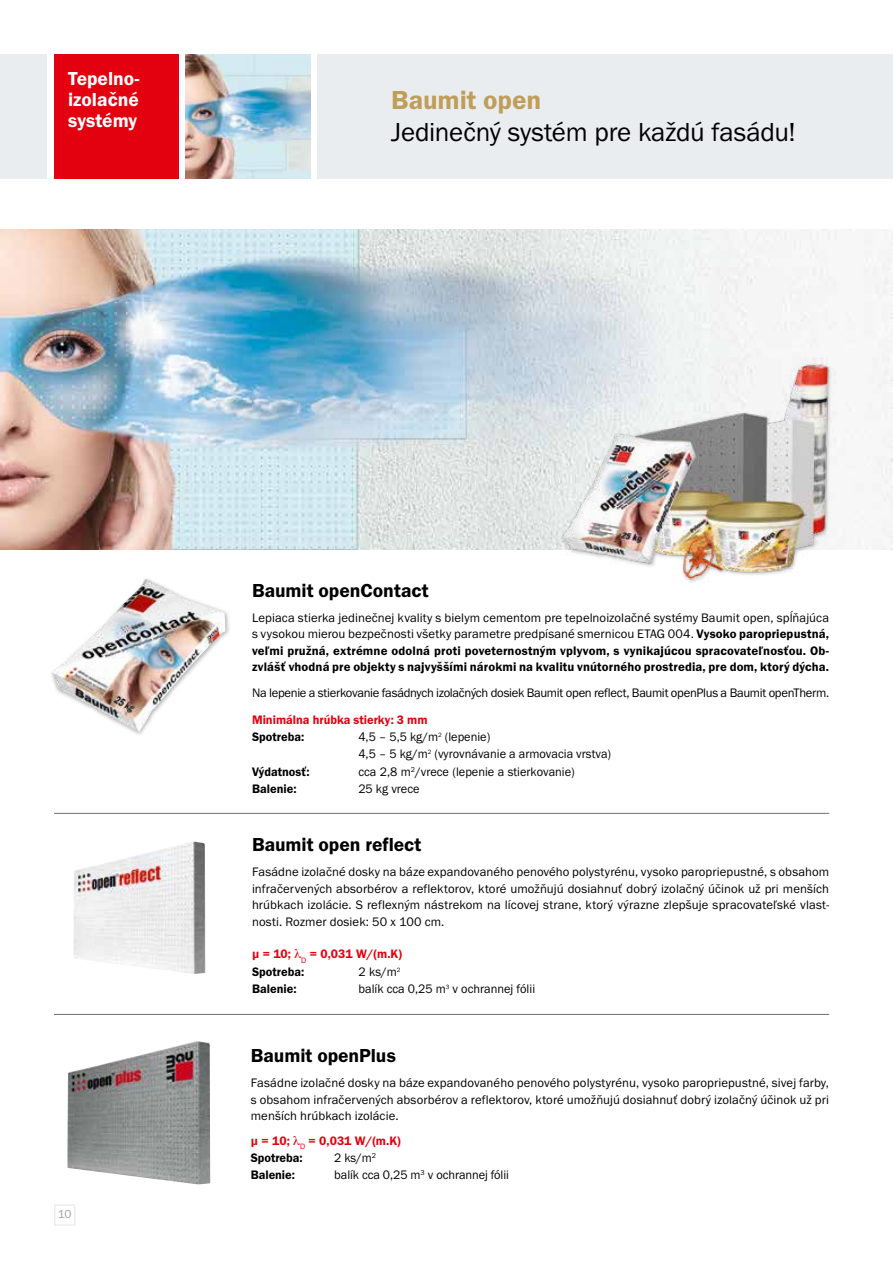
<style>
.page{position:relative;width:893px;height:1263px;background:#fff}
.page>*{position:absolute;margin:0;border:0;box-sizing:border-box;transform-origin:0 0}
.t1{font:27px "Franklin Got Itc TOT Boo";letter-spacing:-.01em;color:#000}
.t2{font:27px "Franklin Got Itc TOT Dem";letter-spacing:-.005em;color:#c09e5a}
.t3{font:19.5px "Franklin Got Itc TOT Dem";letter-spacing:-.005em;color:#000}
.t4{font:19.5px/21px "Franklin Got Itc TOT Dem";color:#fff;text-align:justify}
.t5{font:12.75px/16.5px "Franklin Got Itc TOT Boo";color:#000}
.t6{font:12.75px/16.5px "Franklin Got Itc TOT Dem";letter-spacing:.01em;color:#000}
.t7{font:12.75px "Franklin Got Itc TOT Boo";letter-spacing:-.025em;color:#000}
.t8{font:12.75px/17.2px "Franklin Got Itc TOT Dem";color:#e3000f}
.t9{font:12px "Franklin Got Itc TOT Boo";color:#9c9d9d}
.s1{font-family:"Franklin Got Itc TOT Dem"}
.s2{color:#000}
</style>
<div class="page">
<div style="left:54px;top:54px;width:125px;height:125px;background:#e3000f"></div>
<div style="left:0;top:54px;width:47px;height:125px;background:#eaedf0"></div>
<div style="left:54px;top:1204px;width:21px;height:22px;border:2px solid #eaedf0"></div>
<div style="left:318px;top:54px;width:575px;height:125px;background:#eaedf0"></div>
<img style="left:186px;top:54px;width:124px;height:125px">
<img style="left:0;top:230px;width:893px;height:319px">
<div style="left:51px;top:577px;width:180px;height:160px;background:#000;opacity:.3"></div>
<img style="left:52px;top:579px;width:173px;height:154px">
<hr style="left:54px;top:1014px;width:775px;height:1px;background:#6f6f6e">
<img style="left:73px;top:841px;width:132px;height:133px">
<hr style="left:54px;top:813px;width:775px;height:1px;background:#6f6f6e">
<img style="left:67px;top:1041px;width:143px;height:143px">
<img style="left:549px;top:349px;width:298px;height:234px">
<h2 class="t4" style="left:68px;top:68px;width:73px">Tepelno&shy;izolačné systémy</h2>
<h1 class="t2" style="left:391px;top:85px;width:151px">Baumit open</h1>
<h1 class="t1" style="left:391px;top:118px;width:406px">Jedinečný systém pre každú fasádu!</h1>
<p class="t9" style="left:58px;top:1207px;width:15px">10</p>
<h2 class="t3" style="left:252px;top:580px;width:178px">Baumit openContact</h2>
<p class="t5" style="left:252px;top:610px;width:579px">Lepiaca stierka jedinečnej kvality s bielym cementom pre tepelnoizolačné systémy Baumit open, spĺňajúca s vysokou mierou bezpečnosti všetky parametre predpísané smernicou ETAG 004. <span class="s1">Vysoko paropriepustná,</span></p>
<p class="t6" style="left:252px;top:643px;width:579px">veľmi pružná, extrémne odolná proti poveternostným vplyvom, s vynikajúcou spracovateľnosťou. Ob&shy;zvlášť vhodná pre objekty s najvyššími nárokmi na kvalitu vnútorného prostredia, pre dom, ktorý dýcha.</p>
<p class="t7" style="left:252px;top:686px;width:579px">Na lepenie a stierkovanie fasádnych izolačných dosiek Baumit open reflect, Baumit openPlus a Baumit openTherm.</p>
<p class="t8" style="left:252px;top:711px;width:177px">Minimálna hrúbka stierky: 3 mm</p>
<p class="t6" style="left:252px;top:729px;width:54px">Spotreba:</p>
<p class="t5" style="left:358px;top:728px;width:254px;line-height:17.2px">4,5 – 5,5 kg/m<sup>2</sup> (lepenie)<br>4,5 – 5 kg/m<sup>2</sup> (vyrovnávanie a armovacia vrstva)</p>
<p class="t6" style="left:252px;top:763px;width:59px">Výdatnosť:</p>
<p class="t5" style="left:358px;top:763px;width:218px">cca 2,8 m<sup>2</sup>/vrece (lepenie a stierkovanie)</p>
<p class="t6" style="left:252px;top:781px;width:46px">Balenie:</p>
<p class="t5" style="left:358px;top:781px;width:63px">25 kg vrece</p>
<h2 class="t3" style="left:252px;top:834px;width:171px">Baumit open reflect</h2>
<p class="t5" style="left:252px;top:864px;width:579px;text-align:justify">Fasádne izolačné dosky na báze expandovaného penového polystyrénu, vysoko paropriepustné, s obsahom infračervených absorbérov a reflektorov, ktoré umožňujú dosiahnuť dobrý izolačný účinok už pri menších hrúbkach izolácie. S reflexným nástrekom na lícovej strane, ktorý výrazne zlepšuje spracovateľské vlast‑ nosti. Rozmer dosiek: 50 x 100 cm.</p>
<p class="t8" style="left:252px;top:945px;width:151px">µ = 10; <sub>D</sub> = 0,031 W/(m.K)<br><span class="s2">Spotreba:</span></p>
<p class="t5" style="left:359px;top:963px;width:43px">2 ks/m<sup>2</sup></p>
<p class="t6" style="left:252px;top:980px;width:46px">Balenie:</p>
<p class="t5" style="left:359px;top:980px;width:178px">balík cca 0,25 m<sup>3</sup> v ochrannej fólii</p>
<h2 class="t3" style="left:251px;top:1044px;width:147px">Baumit openPlus</h2>
<p class="t5" style="left:251px;top:1075px;width:580px;text-align:justify">Fasádne izolačné dosky na báze expandovaného penového polystyrénu, vysoko paropriepustné, sivej farby, s obsahom infračervených absorbérov a reflektorov, ktoré umožňujú dosiahnuť dobrý izolačný účinok už pri menších hrúbkach izolácie.</p>
<p class="t8" style="left:251px;top:1132px;width:151px">μ = 10; <sub>D</sub> = 0,031 W/(m.K)<br><span class="s2">Spotreba:</span></p>
<p class="t5" style="left:334px;top:1150px;width:43px">2 ks/m<sup>2</sup></p>
<p class="t6" style="left:251px;top:1167px;width:46px">Balenie:</p>
<p class="t5" style="left:334px;top:1167px;width:176px">balík cca 0,25 m<sup>3</sup> v ochrannej fólii</p>
</div>
